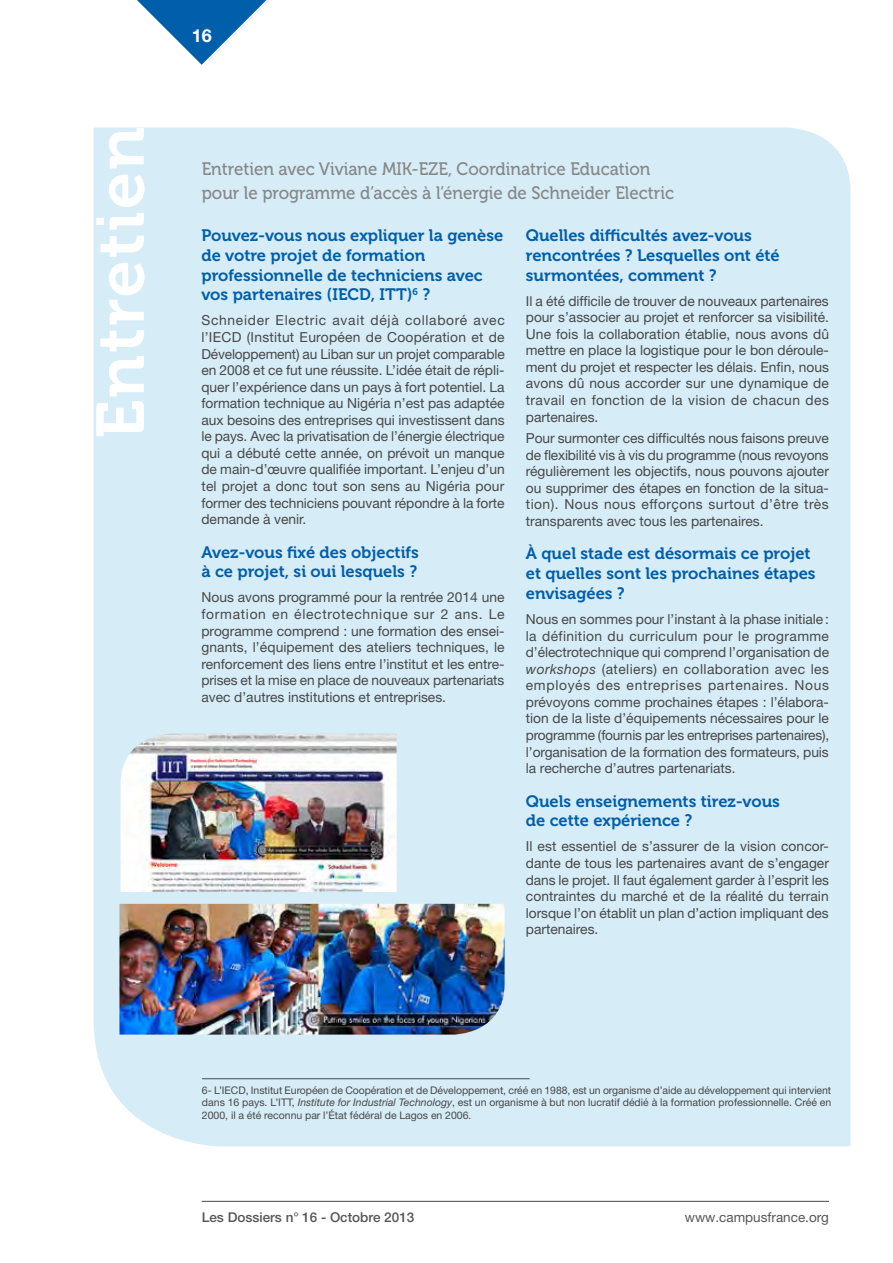
<style>
.page{position:relative;width:893px;height:1263px;background:#fff}
.page>*{position:absolute;margin:0;border:0;box-sizing:border-box;transform-origin:0 0}
.t1{font:67.05px "Museo 700";letter-spacing:.03em;color:#fff}
.t2{font:18px/24px "Museo 500";color:#868786;scale:.94 1}
.t3{font:700 18px "Helvetica Neue LT Std";color:#fff}
.t4{font:16.5px/19.8px "Museo 700";color:#005eaa}
.t5{font:13.8px/16.5px "Helvetica Neue LT Std";color:#484847;text-align:justify}
.t6{font:500 13.5px "Helvetica Neue LT Std";color:#565655}
.t7{font:13.5px "Helvetica Neue LT Std";color:#565655}
.t8{font:10.5px/12.6px "Helvetica Neue LT Std";color:#484847;text-align:justify}
.s1{font-style:italic}
</style>
<div class="page">
<svg style="left:137px;top:0;width:130px;height:65px"></svg>
<hr style="left:202px;top:1201px;width:627px;height:1px;background:#484847">
<div style="left:94px;top:128px;width:756px;height:1018px;background:#d6ecf7"></div>
<img style="left:121px;top:734px;width:276px;height:158px">
<img style="left:119px;top:904px;width:386px;height:130px">
<hr style="left:202px;top:1078px;width:328px;height:1px;background:#484847">
<h1 class="t1" style="left:83px;top:439px;width:313px;rotate:-90deg">Entretien</h1>
<h2 class="t3" style="left:192px;top:25px;width:22px">16</h2>
<h2 class="t2" style="left:202px;top:157px;width:504px">Entretien avec Viviane MIK-EZE, Coordinatrice Education pour le programme d’accès à l’énergie de Schneider Electric</h2>
<p class="t4" style="left:201px;top:226px;width:303px">Pouvez-vous nous expliquer la genèse de votre projet de formation professionnelle de techniciens avec vos partenaires (IECD, ITT)<sup>6</sup> ?</p>
<p class="t5" style="left:201px;top:312px;width:305px">Schneider Electric avait déjà collaboré avec l’IECD (Institut Européen de Coopération et de Développement) au Liban sur un projet comparable en 2008 et ce fut une réussite. L’idée était de répli&shy;quer l’expérience dans un pays à fort potentiel. La formation technique au Nigéria n’est pas adaptée aux besoins des entreprises qui investissent dans le pays. Avec la privatisation de l’énergie électrique qui a débuté cette année, on prévoit un manque de main-d’œuvre qualifiée important. L’enjeu d’un tel projet a donc tout son sens au Nigéria pour former des techniciens pouvant répondre à la forte demande à venir.</p>
<p class="t4" style="left:201px;top:542px;width:219px">Avez-vous fixé des objectifs à ce projet, si oui lesquels ?</p>
<p class="t5" style="left:201px;top:589px;width:305px">Nous avons programmé pour la rentrée 2014 une formation en électrotechnique sur 2 ans. Le programme comprend : une formation des ensei&shy;gnants, l’équipement des ateliers techniques, le renforcement des liens entre l’institut et les entre&shy;prises et la mise en place de nouveaux partenariats avec d’autres institutions et entreprises.</p>
<p class="t4" style="left:526px;top:226px;width:255px">Quelles difficultés avez-vous rencontrées ? Lesquelles ont été surmontées, comment ?</p>
<p class="t5" style="left:526px;top:292px;width:305px">Il a été difficile de trouver de nouveaux partenaires pour s’associer au projet et renforcer sa visibilité.<br>Une fois la collaboration établie, nous avons dû mettre en place la logistique pour le bon déroule&shy;ment du projet et respecter les délais. Enfin, nous avons dû nous accorder sur une dynamique de travail en fonction de la vision de chacun des partenaires.</p>
<p class="t5" style="left:526px;top:430px;width:305px">Pour surmonter ces difficultés nous faisons preuve de flexibilité vis à vis du programme (nous revoyons régulièrement les objectifs, nous pouvons ajouter ou supprimer des étapes en fonction de la situa&shy;tion). Nous nous efforçons surtout d’être très transparents avec tous les partenaires.</p>
<p class="t4" style="left:526px;top:544px;width:291px">À quel stade est désormais ce projet et quelles sont les prochaines étapes envisagées ?</p>
<p class="t5" style="left:526px;top:611px;width:305px">Nous en sommes pour l’instant à la phase initiale: la définition du curriculum pour le programme d’électrotechnique qui comprend l’organisation de <span class="s1">workshops</span> (ateliers) en collaboration avec les employés des entreprises partenaires. Nous prévoyons comme prochaines étapes : l’élabora&shy;tion de la liste d’équipements nécessaires pour le programme (fournis par les entreprises partenaires), l’organisation de la formation des formateurs, puis la recherche d’autres partenariats.</p>
<p class="t4" style="left:526px;top:791px;width:256px">Quels enseignements tirez-vous de cette expérience ?</p>
<p class="t5" style="left:526px;top:838px;width:305px">Il est essentiel de s’assurer de la vision concor&shy;dante de tous les partenaires avant de s’engager dans le projet. Il faut également garder à l’esprit les contraintes du marché et de la réalité du terrain lorsque l’on établit un plan d’action impliquant des partenaires.</p>
<p class="t8" style="left:202px;top:1084px;width:631px">6- L’IECD, Institut Européen de Coopération et de Développement, créé en 1988, est un organisme d’aide au développement qui intervient dans 16 pays. L’ITT, <span class="s1">Institute for Industrial Technology</span>, est un organisme à but non lucratif dédié à la formation professionnelle. Créé en 2000, il a été reconnu par l’État fédéral de Lagos en 2006.</p>
<p class="t6" style="left:202px;top:1209px;width:214px">Les Dossiers n° 16 - Octobre 2013</p>
<p class="t7" style="left:685px;top:1209px;width:146px">www.campusfrance.org</p>
</div>
